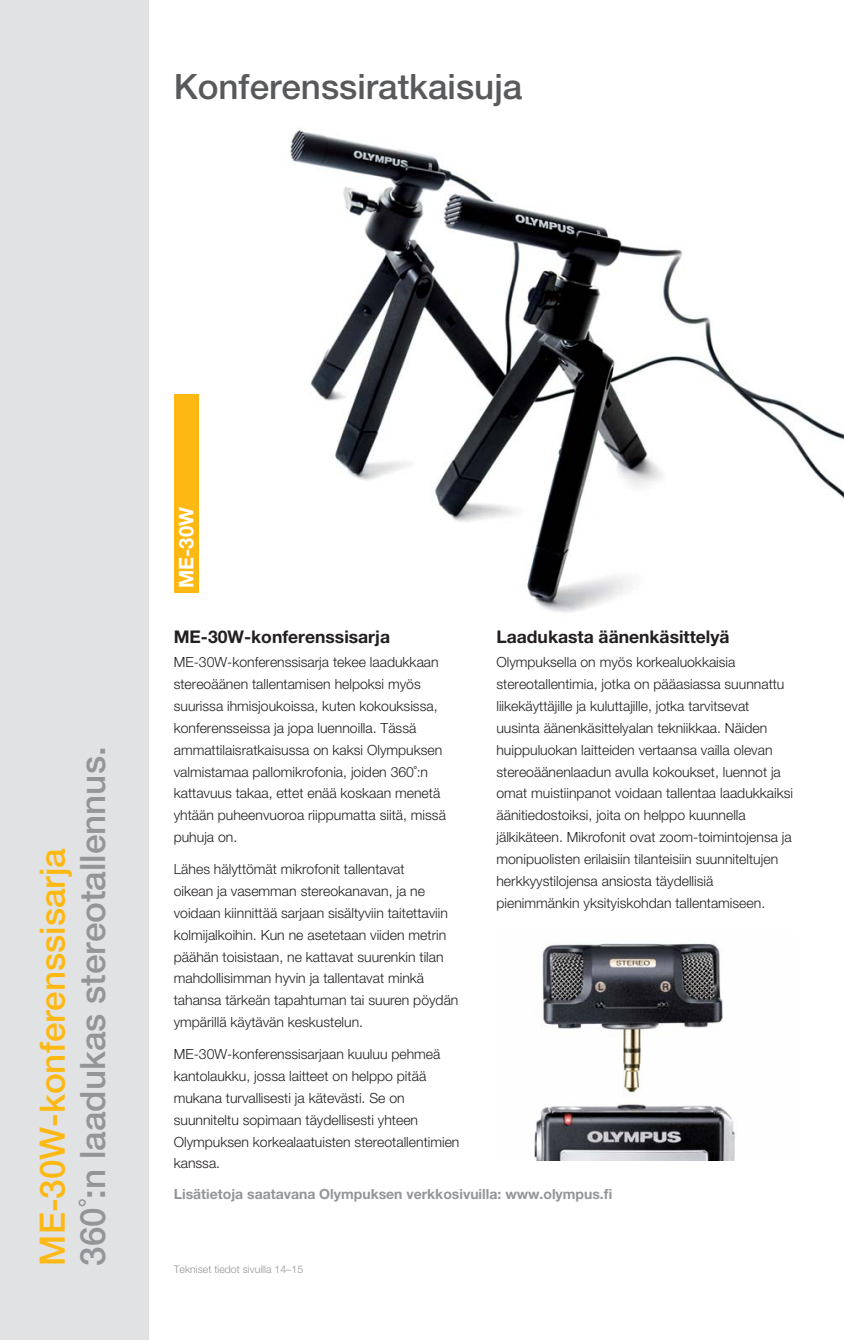
<style>
.page{position:relative;width:844px;height:1340px;background:#fff}
.page>*{position:absolute;margin:0;border:0;box-sizing:border-box;transform-origin:0 0}
.t1{font:500 35px "Helvetica Neue LT Std";color:#939598}
.t2{font:500 35px "Helvetica Neue LT Std";color:#fdb813}
.t3{font:500 35px "Helvetica Neue LT Std";color:#58595b}
.t4{font:700 20.12px "Helvetica Neue LT Std";color:#fff}
.t5{font:700 17.5px "Helvetica Neue LT Std";color:#231f20}
.t6{font:300 14px/21.9px "Helvetica Neue LT Std";color:#231f20}
.t7{font:700 14px "Helvetica Neue LT Std";color:#939598}
.t8{font:300 10.5px "Helvetica Neue LT Std";color:#939598}
</style>
<div class="page">
<div style="left:0;top:0;width:149px;height:1339px;background:#e1e2e3"></div>
<div style="left:174px;top:394px;width:24px;height:199px;background:#fdb813"></div>
<img style="left:534px;top:943px;width:203px;height:217px">
<img style="left:290px;top:127px;width:553px;height:486px">
<h1 class="t3" style="left:174px;top:74px;width:350px">Konferenssiratkaisuja</h1>
<h1 class="t1" style="left:80px;top:1265px;width:520px;rotate:-90deg">360˚:n laadukas stereotallennus.</h1>
<h1 class="t2" style="left:40px;top:1265px;width:418px;rotate:-90deg">ME-30W-konferenssisarja</h1>
<h2 class="t4" style="left:179px;top:588px;width:82px;rotate:-90deg">ME-30W</h2>
<p class="t5" style="left:174px;top:630px;width:218px">ME-30W-konferenssisarja</p>
<p class="t6" style="left:174px;top:652px;width:273px">ME-30W-konferenssisarja tekee laadukkaan stereoäänen tallentamisen helpoksi myös suurissa ihmisjoukoissa, kuten kokouksissa, konferensseissa ja jopa luennoilla. Tässä ammattilaisratkaisussa on kaksi Olympuksen valmistamaa pallomikrofonia, joiden 360˚:n kattavuus takaa, ettet enää koskaan menetä yhtään puheenvuoroa riippumatta siitä, missä puhuja on.</p>
<p class="t6" style="left:174px;top:859px;width:286px">Lähes hälyttömät mikrofonit tallentavat<br>oikean ja vasemman stereokanavan, ja ne voidaan kiinnittää sarjaan sisältyviin taitettaviin kolmijalkoihin. Kun ne asetetaan viiden metrin päähän toisistaan, ne kattavat suurenkin tilan mahdollisimman hyvin ja tallentavat minkä tahansa tärkeän tapahtuman tai suuren pöydän ympärillä käytävän keskustelun.</p>
<p class="t6" style="left:174px;top:1044px;width:287px">ME-30W-konferenssisarjaan kuuluu pehmeä kantolaukku, jossa laitteet on helppo pitää mukana turvallisesti ja kätevästi. Se on suunniteltu sopimaan täydellisesti yhteen Olympuksen korkealaatuisten stereotallentimien kanssa.</p>
<p class="t5" style="left:496px;top:630px;width:234px">Laadukasta äänenkäsittelyä</p>
<p class="t6" style="left:496px;top:652px;width:298px">Olympuksella on myös korkealuokkaisia stereotallentimia, jotka on pääasiassa suunnattu liikekäyttäjille ja kuluttajille, jotka tarvitsevat uusinta äänenkäsittelyalan tekniikkaa. Näiden huippuluokan laitteiden vertaansa vailla olevan stereoäänenlaadun avulla kokoukset, luennot ja omat muistiinpanot voidaan tallentaa laadukkaiksi äänitiedostoiksi, joita on helppo kuunnella jälkikäteen. Mikrofonit ovat zoom-toimintojensa ja monipuolisten erilaisiin tilanteisiin suunniteltujen herkkyystilojensa ansiosta täydellisiä pienimmänkin yksityiskohdan tallentamiseen.</p>
<p class="t7" style="left:174px;top:1189px;width:440px">Lisätietoja saatavana Olympuksen verkkosivuilla: www.olympus.fi</p>
<p class="t8" style="left:174px;top:1265px;width:131px">Tekniset tiedot sivuilla 14–15</p>
</div>
